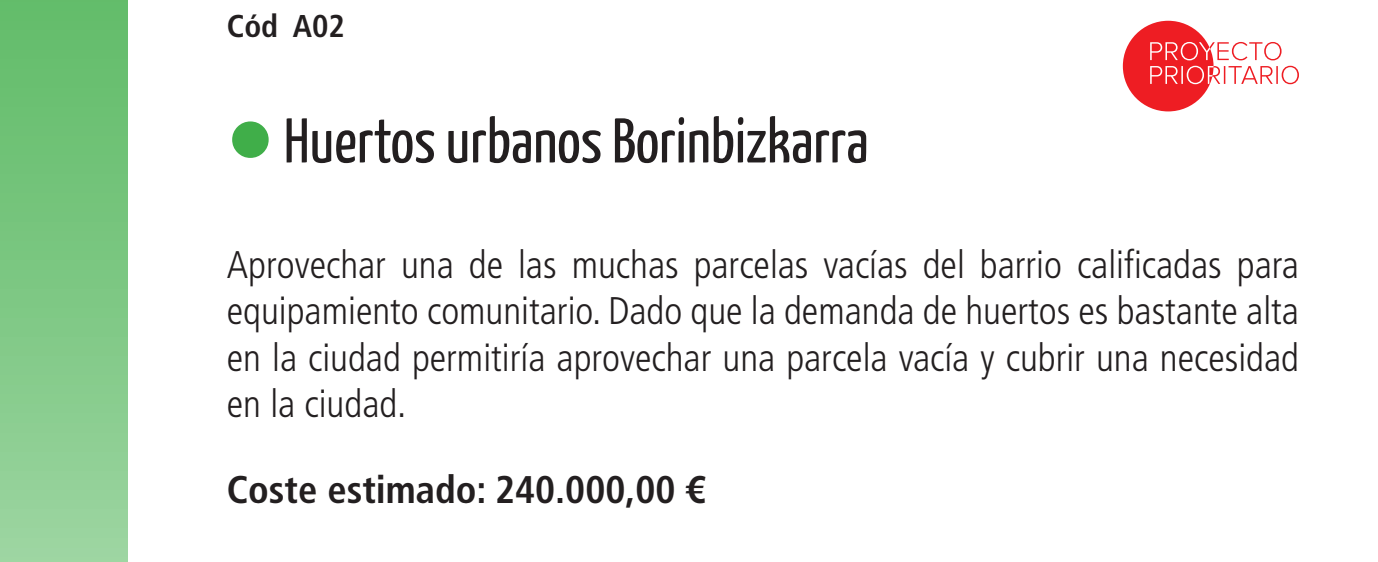
<style>
.page{position:relative;width:1378px;height:562px;background:#fff}
.page>*{position:absolute;margin:0;border:0;box-sizing:border-box;transform-origin:0 0}
.t1{font:63px "Yanone Kaffeesatz";color:#231f20}
.t2{font:300 condensed 38.5px/46.2px "Frutiger LT Std";color:#231f20;text-align:justify}
.t3{font:700 condensed 38.5px "Frutiger LT Std";color:#231f20}
.t4{font:700 condensed 31.5px "Frutiger LT Std";color:#231f20}
.s1{color:#40ae49}
</style>
<div class="page">
<div style="left:0;top:0;width:128px;height:562px;background:linear-gradient(to bottom,#60bb68,#9bd4a0)"></div>
<div style="left:1122px;top:21px;width:91px;height:90px;background:#ee1d23;border-radius:50%"></div>
<svg style="left:1150px;top:66px;width:148px;height:18px"></svg>
<svg style="left:1150px;top:42px;width:131px;height:18px"></svg>
<p class="t4" style="left:227px;top:8px;width:119px">Cód A02</p>
<h1 class="t1" style="left:227px;top:102px;width:643px"><span class="s1">●</span> Huertos urbanos Borinbizkarra</h1>
<p class="t2" style="left:227px;top:242px;width:1073px">Aprovechar una de las muchas parcelas vacías del barrio calificadas para equipamiento comunitario. Dado que la demanda de huertos es bastante alta en la ciudad permitiría aprovechar una parcela vacía y cubrir una necesidad en la ciudad.</p>
<p class="t3" style="left:227px;top:466px;width:480px">Coste estimado: 240.000,00 €</p>
</div>
